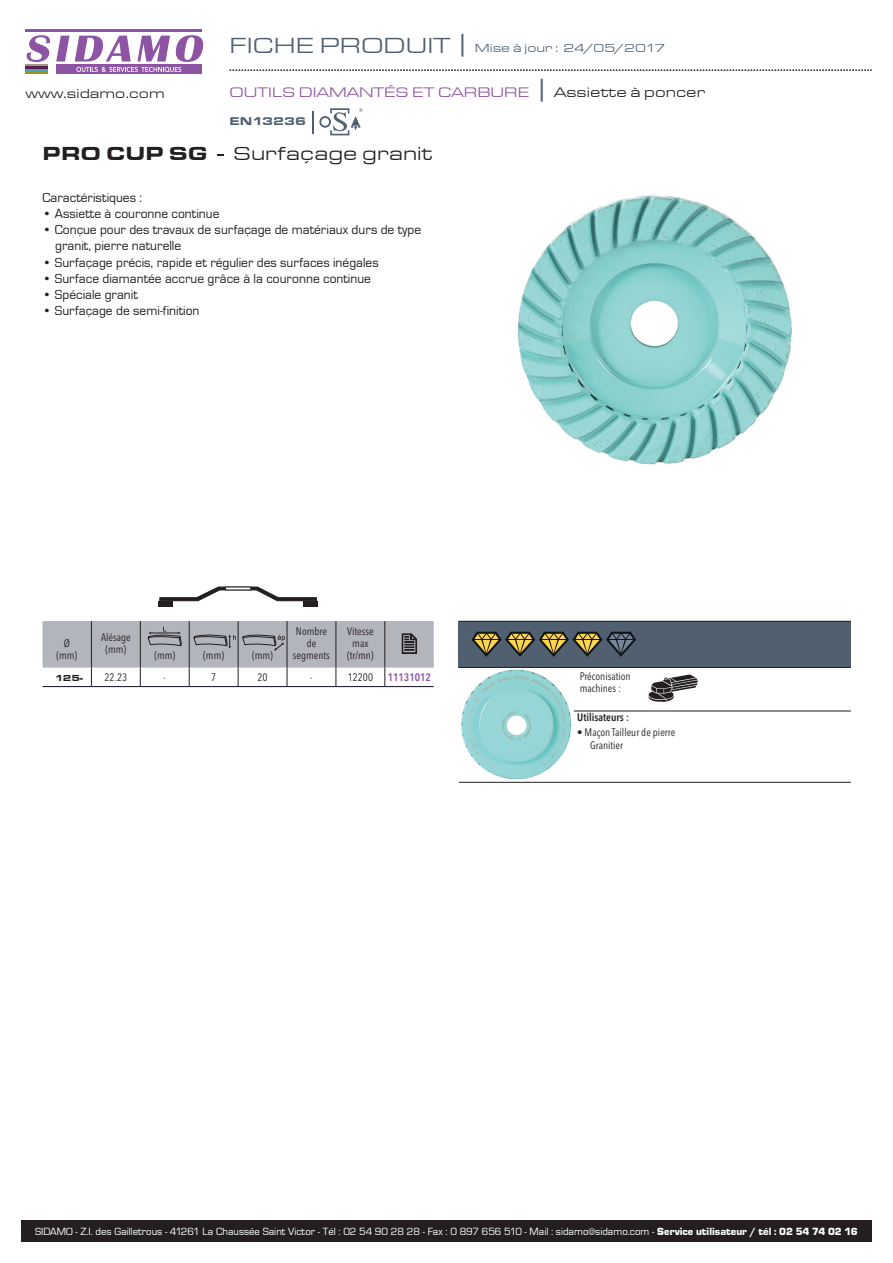
<style>
.page{position:relative;width:893px;height:1263px;background:#fff}
.page>*{position:absolute;margin:0;border:0;box-sizing:border-box;transform-origin:0 0}
.t1{font:22.5px "Eurostar Regular Extended";color:#516071}
.Critère_Principal{font:19.5px "Eurostar Regular Extended";color:#231f20}
.Critère_Principal-2{font:19.5px "Eurostar Black Extended";color:#231f20}
.t2{font:14.25px "Eurostar Regular Extended";color:#8c54a2}
.Description_longue{font:13.5px/16.2px "Eurostar";color:#231f20}
.t3{font:13.5px "Eurostar Regular Extended";color:#231f20}
.t4{font:12px "Eurostar Regular Extended";color:#516071}
.t5{font:11.55px "Eurostar Black Extended";color:#516071}
.t6{font:10.8px "Eurostar";color:#fff}
.Préco_machines{font:condensed 10.8px/12.9px "Avenir Next LT Pro";color:#231f20}
.Utilisateurs_-_titre{font:600 condensed 10.8px "Avenir Next LT Pro";color:#231f20}
.t7{font:600 condensed 10.8px "Avenir Next LT Pro";color:#8c54a2}
.t8{font:9px "Eurostar Black Extended";color:#231f20}
.s1{font-size:27px}
.s2{font-size:27px;color:#516071}
.s3{color:#231f20}
.s4{font-weight:900}
</style>
<div class="page">
<div style="left:21px;top:1220px;width:851px;height:22px;background:#231f20"></div>
<hr style="left:26px;top:30px;width:176px;height:2px;background:#8c54a2">
<div style="left:56px;top:64px;width:146px;height:10px;background:#8c54a2"></div>
<svg style="left:26px;top:35px;width:178px;height:37px"></svg>
<hr style="left:26px;top:64px;width:22px;height:3px;background:#a5978a">
<hr style="left:26px;top:67px;width:22px;height:2px;background:#552350">
<hr style="left:26px;top:69px;width:22px;height:3px;background:#539db5">
<hr style="left:26px;top:71px;width:22px;height:3px;background:#92991a">
<hr style="left:43px;top:686px;width:48px;height:1px;background:#120f1a">
<hr style="left:91px;top:686px;width:49px;height:1px;background:#120f1a">
<hr style="left:140px;top:686px;width:49px;height:1px;background:#120f1a">
<hr style="left:189px;top:686px;width:49px;height:1px;background:#120f1a">
<hr style="left:238px;top:686px;width:49px;height:1px;background:#120f1a">
<hr style="left:287px;top:686px;width:49px;height:1px;background:#120f1a">
<hr style="left:336px;top:686px;width:49px;height:1px;background:#120f1a">
<hr style="left:385px;top:686px;width:49px;height:1px;background:#120f1a">
<svg style="left:43px;top:621px;width:391px;height:65px"></svg>
<svg style="left:160px;top:587px;width:157px;height:14px"></svg>
<div style="left:158px;top:601px;width:14px;height:6px;background:#231f20"></div>
<div style="left:304px;top:601px;width:14px;height:6px;background:#231f20"></div>
<svg style="left:230px;top:70px;width:642px;height:1px"></svg>
<div style="left:459px;top:621px;width:392px;height:47px;background:#516071"></div>
<img style="left:459px;top:669px;width:115px;height:113px">
<svg style="left:471px;top:632px;width:165px;height:25px"></svg>
<hr style="left:574px;top:711px;width:277px;height:1px;background:#231f20">
<hr style="left:459px;top:782px;width:392px;height:1px;background:#231f20">
<img style="left:517px;top:195px;width:275px;height:270px">
<svg style="left:648px;top:674px;width:50px;height:28px"></svg>
<hr style="left:312px;top:111px;width:2px;height:23px;background:#516071">
<svg style="left:319px;top:108px;width:43px;height:27px"></svg>
<hr style="left:459px;top:667px;width:392px;height:1px;background:#231f20">
<hr style="left:459px;top:621px;width:392px;height:1px;background:#231f20">
<p class="t3" style="left:26px;top:85px;width:141px">www.sidamo.com</p>
<p class="t1" style="left:230px;top:31px;width:241px">FICHE PRODUIT <span class="s1">|</span></p>
<p class="t4" style="left:475px;top:40px;width:192px">Mise à jour : 24/05/2017</p>
<p class="t2" style="left:230px;top:84px;width:477px">OUTILS DIAMANTÉS ET CARBURE <span class="s2">|</span> <span class="s3">Assiette à poncer</span></p>
<p class="t5" style="left:230px;top:114px;width:78px">EN13236</p>
<p class="Critère_Principal-2" style="left:43px;top:141px;width:167px">PRO CUP SG</p>
<p class="Critère_Principal" style="left:234px;top:141px;width:200px">Surfaçage granit</p>
<p class="Description_longue" style="left:43px;top:189px;width:101px">Caractéristiques :</p>
<p class="Description_longue" style="left:43px;top:205px;width:178px">• Assiette à couronne continue</p>
<p class="Description_longue" style="left:55px;top:221px;width:367px;text-indent:-13px">• Conçue pour des travaux de surfaçage de matériaux durs de type granit, pierre naturelle</p>
<p class="Description_longue" style="left:43px;top:254px;width:338px">• Surfaçage précis, rapide et régulier des surfaces inégales</p>
<p class="Description_longue" style="left:43px;top:270px;width:330px">• Surface diamantée accrue grâce à la couronne continue</p>
<p class="Description_longue" style="left:43px;top:286px;width:97px">• Spéciale granit</p>
<p class="Description_longue" style="left:43px;top:302px;width:158px">• Surfaçage de semi-finition</p>
<p class="Préco_machines" style="left:64px;top:637px;width:8px">Ø</p>
<p class="Préco_machines" style="left:56px;top:649px;width:22px">(mm)</p>
<p class="Préco_machines" style="left:101px;top:631px;width:31px">Alésage</p>
<p class="Préco_machines" style="left:105px;top:643px;width:22px">(mm)</p>
<p class="Préco_machines" style="left:154px;top:649px;width:22px">(mm)</p>
<p class="Préco_machines" style="left:203px;top:649px;width:22px">(mm)</p>
<p class="Préco_machines" style="left:252px;top:649px;width:22px">(mm)</p>
<p class="Préco_machines" style="left:296px;top:625px;width:33px">Nombre</p>
<p class="Préco_machines" style="left:307px;top:637px;width:11px">de</p>
<p class="Préco_machines" style="left:293px;top:649px;width:38px">segments</p>
<p class="Préco_machines" style="left:347px;top:625px;width:28px">Vitesse</p>
<p class="Préco_machines" style="left:352px;top:637px;width:18px">max</p>
<p class="Préco_machines" style="left:347px;top:649px;width:28px">(tr/mn)</p>
<p class="t8" style="left:55px;top:672px;width:29px">125-</p>
<p class="Préco_machines" style="left:105px;top:671px;width:24px">22.23</p>
<p class="Préco_machines" style="left:164px;top:671px;width:4px">-</p>
<p class="Préco_machines" style="left:211px;top:671px;width:7px">7</p>
<p class="Préco_machines" style="left:257px;top:671px;width:12px">20</p>
<p class="Préco_machines" style="left:310px;top:671px;width:4px">-</p>
<p class="Préco_machines" style="left:348px;top:671px;width:27px">12200</p>
<p class="t7" style="left:388px;top:671px;width:45px">11131012</p>
<p class="Préco_machines" style="left:580px;top:670px;width:52px">Préconisation</p>
<p class="Préco_machines" style="left:580px;top:682px;width:43px">machines :</p>
<p class="Utilisateurs_-_titre" style="left:577px;top:711px;width:53px">Utilisateurs :</p>
<p class="Préco_machines" style="left:590px;top:725px;width:87px;text-indent:-13px">• Maçon Tailleur de pierre<br>Granitier</p>
<p class="t6" style="left:35px;top:1225px;width:824px">SIDAMO - Z.I. des Gailletrous - 41261 La Chaussée Saint Victor - Tél : 02 54 90 28 28 - Fax : 0 897 656 510 - Mail : sidamo@sidamo.com - <span class="s4">Service utilisateur / tél : 02 54 74 02 16</span></p>
</div>
